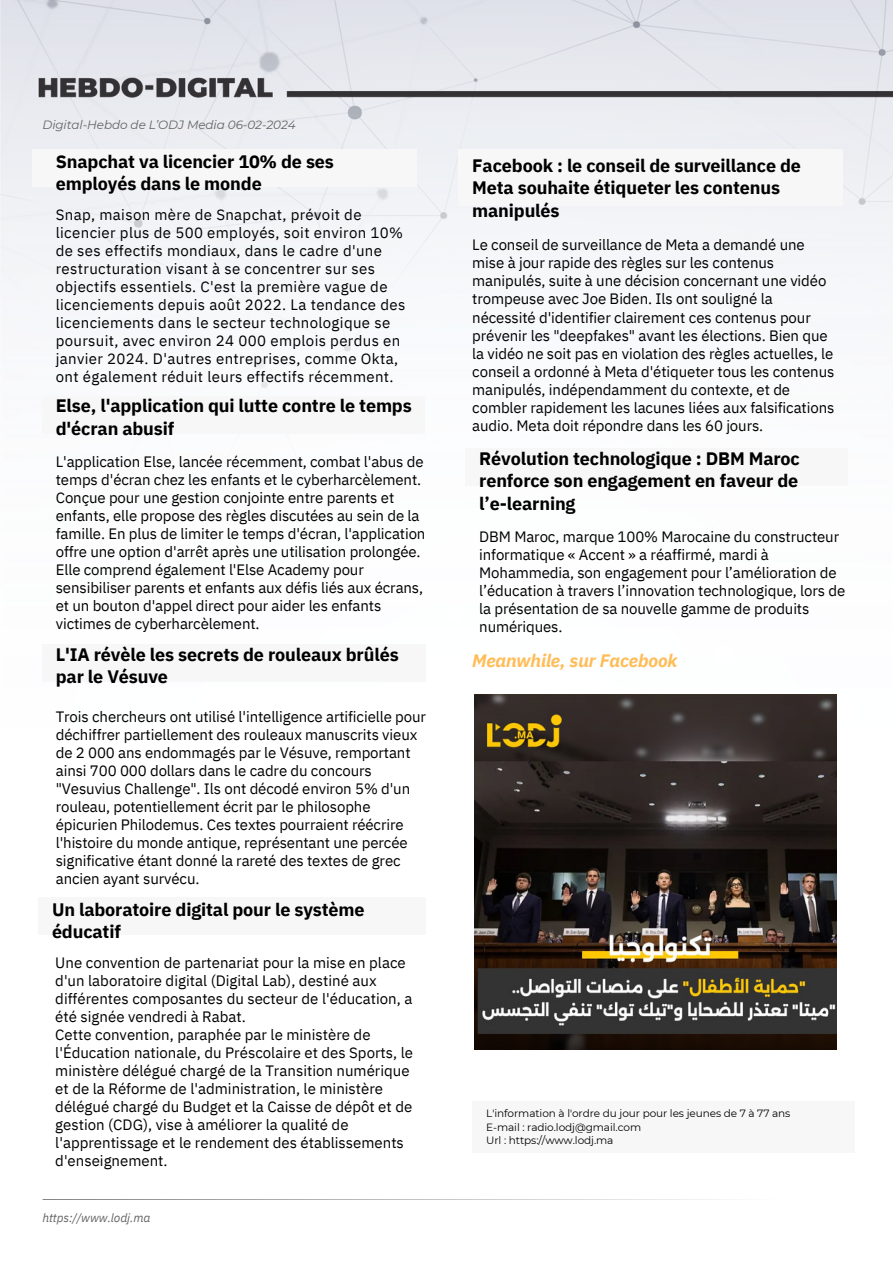
<style>
.page{position:relative;width:893px;height:1264px;background:#fff}
.page>*{position:absolute;margin:0;border:0;box-sizing:border-box;transform-origin:0 0}
.t1{font:700 18px/22.5px "IBM Plex Sans";letter-spacing:-.01em;color:#000}
.t2{font:italic 700 18px "IBM Plex Sans";letter-spacing:-.01em;color:#ffbd59}
.t3{font:15px/18px "IBM Plex Sans";letter-spacing:-.005em;color:#000}
.t4{font:15px/18px "IBM Plex Sans";letter-spacing:.025em;color:#000}
.t5{font:italic 12px "Montserrat";letter-spacing:-.01em;color:#646464}
.t6{font:italic 12px "IBM Plex Sans";letter-spacing:-.01em;color:#646464}
.t7{font:10.5px "Montserrat";letter-spacing:-.01em;color:#000}
</style>
<div class="page">
<img style="left:0;top:0;width:892px;height:1200px">
<div style="left:43px;top:396px;width:382px;height:37px;background:#f7f7f7"></div>
<div style="left:465px;top:448px;width:383px;height:37px;background:#f7f7f7"></div>
<div style="left:43px;top:644px;width:383px;height:37px;background:#f7f7f7"></div>
<div style="left:38px;top:896px;width:387px;height:38px;background:#f7f7f7"></div>
<svg style="left:43px;top:1199px;width:807px;height:1px"></svg>
<svg style="left:32px;top:140px;width:810px;height:1px"></svg>
<div style="left:32px;top:149px;width:384px;height:38px;background:#f7f7f7"></div>
<div style="left:459px;top:149px;width:383px;height:57px;background:#f7f7f7"></div>
<div style="left:472px;top:1101px;width:383px;height:51px;background:#f7f7f7"></div>
<img style="left:474px;top:694px;width:362px;height:355px">
<h1 class="t5" style="left:43px;top:117px;width:255px">Digital-Hebdo de L’ODJ Media 06-02-2024</h1>
<h2 class="t1" style="left:56px;top:150px;width:280px">Snapchat va licencier 10% de ses employés dans le monde</h2>
<h1 class="t4" style="left:56px;top:206px;width:351px">Snap, maison mère de Snapchat, prévoit de licencier plus de 500 employés, soit environ 10% de ses effectifs mondiaux, dans le cadre d'une restructuration visant à se concentrer sur ses objectifs essentiels. C'est la première vague de licenciements depuis août 2022. La tendance des licenciements dans le secteur technologique se poursuit, avec environ 24 000 emplois perdus en janvier 2024. D'autres entreprises, comme Okta, ont également réduit leurs effectifs récemment.</h1>
<h1 class="t1" style="left:56px;top:394px;width:357px">Else, l'application qui lutte contre le temps d'écran abusif</h1>
<h2 class="t3" style="left:56px;top:452px;width:371px">L'application Else, lancée récemment, combat l'abus de temps d'écran chez les enfants et le cyberharcèlement.<br>Conçue pour une gestion conjointe entre parents et enfants, elle propose des règles discutées au sein de la famille. En plus de limiter le temps d'écran, l'application offre une option d'arrêt après une utilisation prolongée.<br>Elle comprend également l'Else Academy pour sensibiliser parents et enfants aux défis liés aux écrans, et un bouton d'appel direct pour aider les enfants victimes de cyberharcèlement.</h2>
<h1 class="t1" style="left:56px;top:642px;width:344px">L'IA révèle les secrets de rouleaux brûlés par le Vésuve</h1>
<h2 class="t3" style="left:56px;top:707px;width:371px">Trois chercheurs ont utilisé l'intelligence artificielle pour déchiffrer partiellement des rouleaux manuscrits vieux de 2 000 ans endommagés par le Vésuve, remportant ainsi 700 000 dollars dans le cadre du concours "Vesuvius Challenge". Ils ont décodé environ 5% d'un rouleau, potentiellement écrit par le philosophe épicurien Philodemus. Ces textes pourraient réécrire l'histoire du monde antique, représentant une percée significative étant donné la rareté des textes de grec ancien ayant survécu.</h2>
<h2 class="t1" style="left:52px;top:898px;width:314px">Un laboratoire digital pour le système éducatif</h2>
<h1 class="t3" style="left:55px;top:953px;width:359px">Une convention de partenariat pour la mise en place d'un laboratoire digital (Digital Lab), destiné aux différentes composantes du secteur de l'éducation, a été signée vendredi à Rabat.<br>Cette convention, paraphée par le ministère de l'Éducation nationale, du Préscolaire et des Sports, le ministère délégué chargé de la Transition numérique et de la Réforme de l'administration, le ministère délégué chargé du Budget et la Caisse de dépôt et de gestion (CDG), vise à améliorer la qualité de l'apprentissage et le rendement des établissements d'enseignement.</h1>
<h1 class="t6" style="left:43px;top:1209px;width:109px">https://www.lodj.ma</h1>
<h1 class="t1" style="left:472px;top:154px;width:330px">Facebook : le conseil de surveillance de<br>Meta souhaite étiqueter les contenus manipulés</h1>
<h2 class="t3" style="left:472px;top:236px;width:363px">Le conseil de surveillance de Meta a demandé une mise à jour rapide des règles sur les contenus manipulés, suite à une décision concernant une vidéo trompeuse avec Joe Biden. Ils ont souligné la nécessité d'identifier clairement ces contenus pour prévenir les "deepfakes" avant les élections. Bien que la vidéo ne soit pas en violation des règles actuelles, le conseil a ordonné à Meta d'étiqueter tous les contenus manipulés, indépendamment du contexte, et de combler rapidement les lacunes liées aux falsifications audio. Meta doit répondre dans les 60 jours.</h2>
<p class="t1" style="left:479px;top:446px;width:322px;text-align:justify">Révolution technologique : DBM Maroc renforce son engagement en faveur de l’e-learning</p>
<p class="t3" style="left:479px;top:528px;width:367px">DBM Maroc, marque 100% Marocaine du constructeur informatique « Accent » a réaffirmé, mardi à Mohammedia, son engagement pour l’amélioration de l’éducation à travers l’innovation technologique, lors de la présentation de sa nouvelle gamme de produits numériques.</p>
<h3 class="t2" style="left:472px;top:648px;width:207px">Meanwhile, sur Facebook</h3>
<h2 class="t7" style="left:486px;top:1107px;width:306px">L'information à l'ordre du jour pour les jeunes de 7 à 77 ans</h2>
<p class="t7" style="left:486px;top:1120px;width:156px">E-mail : radio.lodj@gmail.com</p>
<p class="t7" style="left:486px;top:1133px;width:129px">Url : https://www.lodj.ma</p>
</div>
